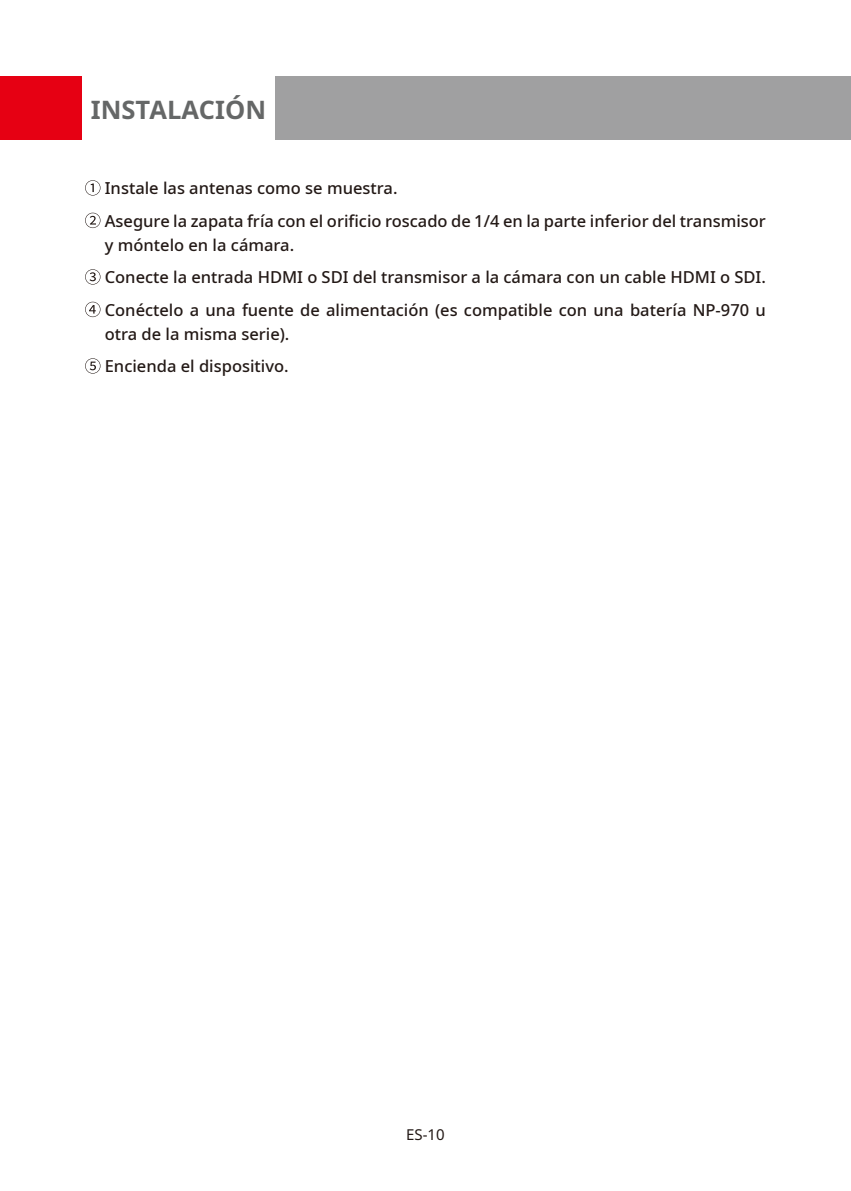
<style>
.page{position:relative;width:851px;height:1191px;background:#fff}
.page>*{position:absolute;margin:0;border:0;box-sizing:border-box;transform-origin:0 0}
.Heading{font:700 25.5px "Noto Sans";color:#656767}
.t1{font:500 16.5px/24px "Noto Sans";color:#231916}
.t2{font:15px "Noto Sans";color:#231916}
</style>
<div class="page">
<div style="left:0;top:77px;width:82px;height:63px;background:#e60013"></div>
<div style="left:104px;top:77px;width:746px;height:63px;background:#a0a0a1"></div>
<div style="left:82px;top:74px;width:192px;height:69px;background:#fff"></div>
<svg style="left:85px;top:180px;width:15px;height:15px"></svg>
<svg style="left:85px;top:213px;width:15px;height:15px"></svg>
<svg style="left:85px;top:269px;width:15px;height:16px"></svg>
<svg style="left:85px;top:302px;width:15px;height:15px"></svg>
<svg style="left:85px;top:358px;width:15px;height:16px"></svg>
<p class="Heading" style="left:91px;top:92px;width:177px">INSTALACIÓN</p>
<p class="t1" style="left:105px;top:176px;width:294px">Instale las antenas como se muestra.</p>
<p class="t1" style="left:105px;top:209px;width:662px">Asegure la zapata fría con el orificio roscado de 1/4 en la parte inferior del transmisor y móntelo en la cámara.</p>
<p class="t1" style="left:105px;top:265px;width:662px">Conecte la entrada HDMI o SDI del transmisor a la cámara con un cable HDMI o SDI.</p>
<p class="t1" style="left:105px;top:298px;width:662px">Conéctelo a una fuente de alimentación (es compatible con una batería NP-970 u otra de la misma serie).</p>
<p class="t1" style="left:105px;top:354px;width:185px">Encienda el dispositivo.</p>
<p class="t2" style="left:406px;top:1124px;width:40px">ES-10</p>
</div>
